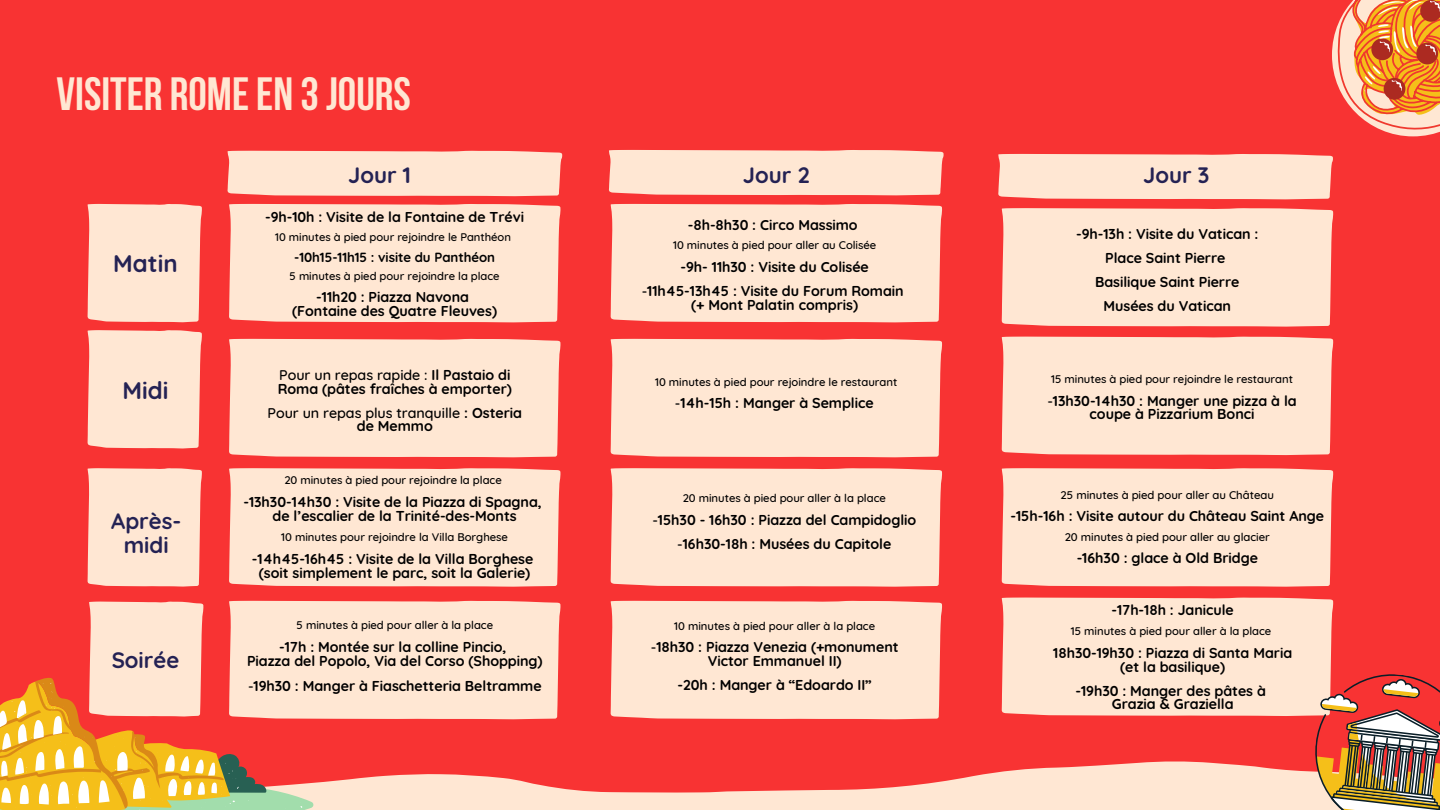
<style>
.page{position:relative;width:1440px;height:810px;background:#f83333}
.page>*{position:absolute;margin:0;border:0;box-sizing:border-box;transform-origin:0 0}
.t1{font:700 46.5px "Bebas Neue";color:#ffe7d3}
.t2{font:700 24px "Quicksand";color:#242254}
.t3{font:700 22.2px/24.5px "Quicksand";color:#242254;text-align:center}
.t4{font:700 14.3px/13.5px "Quicksand";letter-spacing:-.005em;color:#000;text-align:center}
.t5{font:500 14.3px/13.5px "Quicksand";letter-spacing:-.005em;color:#000;text-align:center}
.t6{font:700 14.2px/13.5px "Quicksand";letter-spacing:-.005em;color:#000;text-align:center}
.t7{font:700 13.3px "Quicksand";letter-spacing:-.005em;color:#000}
.t8{font:500 11.3px "Quicksand";letter-spacing:-.005em;color:#000}
.t9{font:500 11.2px "Quicksand";letter-spacing:-.005em;color:#000}
.s1{font-weight:500}
.s2{font-weight:700}
</style>
<div class="page">
<div style="left:229px;top:204px;width:332px;height:118px;background:#ffe7d3"></div>
<div style="left:88px;top:204px;width:114px;height:118px;background:#ffe7d3"></div>
<div style="left:228px;top:151px;width:334px;height:45px;background:#ffe7d3"></div>
<div style="left:88px;top:330px;width:114px;height:119px;background:#ffe7d3"></div>
<div style="left:88px;top:468px;width:114px;height:119px;background:#ffe7d3"></div>
<svg style="left:561px;top:771px;width:441px;height:39px;fill:#ffe7d3"></svg>
<div style="left:611px;top:204px;width:331px;height:118px;background:#ffe7d3"></div>
<div style="left:229px;top:339px;width:332px;height:118px;background:#ffe7d3"></div>
<div style="left:229px;top:468px;width:332px;height:119px;background:#ffe7d3"></div>
<svg style="left:0;top:601px;width:561px;height:209px"></svg>
<div style="left:611px;top:339px;width:331px;height:118px;background:#ffe7d3"></div>
<div style="left:611px;top:468px;width:331px;height:119px;background:#ffe7d3"></div>
<div style="left:611px;top:601px;width:331px;height:118px;background:#ffe7d3"></div>
<div style="left:1002px;top:468px;width:331px;height:119px;background:#ffe7d3"></div>
<svg style="left:1332px;top:0;width:108px;height:137px"></svg>
<div style="left:609px;top:150px;width:335px;height:45px;background:#ffe7d3"></div>
<div style="left:998px;top:154px;width:335px;height:45px;background:#ffe7d3"></div>
<svg style="left:1002px;top:597px;width:438px;height:213px"></svg>
<div style="left:1002px;top:208px;width:331px;height:119px;background:#ffe7d3"></div>
<div style="left:1002px;top:337px;width:331px;height:118px;background:#ffe7d3"></div>
<p class="t1" style="left:57px;top:75px;width:356px">VISITER ROMEEN 3JOURS</p>
<p class="t2" style="left:113px;top:248px;width:66px">Matin</p>
<p class="t2" style="left:123px;top:375px;width:47px">Midi</p>
<p class="t3" style="left:111px;top:508px;width:72px">Après&shy;midi</p>
<p class="t3" style="left:112px;top:648px;width:69px">Soirée</p>
<p class="t3" style="left:348px;top:163px;width:64px">Jour 1</p>
<p class="t3" style="left:743px;top:162px;width:68px">Jour 2</p>
<p class="t3" style="left:1143px;top:163px;width:68px">Jour 3</p>
<p class="t6" style="left:265px;top:210px;width:261px">-9h-10h : Visite de la Fontaine de Trévi</p>
<p class="t9" style="left:275px;top:230px;width:237px">10 minutes à pied pour rejoindre le Panthéon</p>
<p class="t7" style="left:294px;top:248px;width:202px">-10h15-11h15 : visite du Panthéon</p>
<p class="t9" style="left:290px;top:269px;width:212px">5 minutes à pied pour rejoindre la place</p>
<p class="t6" style="left:316px;top:290px;width:154px">-11h20 : Piazza Navona</p>
<p class="t6" style="left:292px;top:304px;width:206px">(Fontaine des Quatre Fleuves)</p>
<p class="t6" style="left:688px;top:218px;width:171px">-8h-8h30 : Circo Massimo</p>
<p class="t8" style="left:673px;top:238px;width:205px">10 minutes à pied pour aller au Colisée</p>
<p class="t4" style="left:681px;top:259px;width:190px">-9h- 11h30 : Visite du Colisée</p>
<p class="t4" style="left:642px;top:284px;width:264px"><span class="s1">-</span>11h45-13h45 : Visite du Forum Romain</p>
<p class="t4" style="left:691px;top:298px;width:168px">(+ Mont Palatin compris)</p>
<p class="t4" style="left:1076px;top:227px;width:184px">-9h-13h : Visite du Vatican :</p>
<p class="t4" style="left:1105px;top:251px;width:122px">Place Saint Pierre</p>
<p class="t4" style="left:1095px;top:275px;width:146px">Basilique Saint Pierre</p>
<p class="t4" style="left:1104px;top:299px;width:129px">Musées du Vatican</p>
<p class="t4" style="left:278px;top:368px;width:236px;text-align:left"><span class="s1">Pour un repas rapide :</span> Il Pastaio di<br>Roma (pâtes fraîches à emporter)</p>
<p class="t5" style="left:268px;top:406px;width:256px">Pour un repas plus tranquille <span class="s2">: Osteria de Memmo</span></p>
<p class="t8" style="left:284px;top:473px;width:219px">20 minutes à pied pour rejoindre la place</p>
<p class="t4" style="left:243px;top:495px;width:300px">-13h30-14h30 : Visite de la Piazza di Spagna,</p>
<p class="t4" style="left:273px;top:508px;width:246px">de l’escalier de la Trinité-des-Monts</p>
<p class="t8" style="left:281px;top:530px;width:228px">10 minutes pour rejoindre la Villa Borghese</p>
<p class="t4" style="left:252px;top:552px;width:283px">-14h45-16h45 : Visite de la Villa Borghese</p>
<p class="t4" style="left:259px;top:565px;width:273px">(soit simplement le parc, soit la Galerie)</p>
<p class="t8" style="left:297px;top:618px;width:198px">5 minutes à pied pour aller à la place</p>
<p class="t4" style="left:279px;top:640px;width:229px">-17h : Montée sur la colline Pincio,</p>
<p class="t4" style="left:247px;top:654px;width:297px">Piazza del Popolo, Via del Corso (Shopping)</p>
<p class="t4" style="left:248px;top:679px;width:295px"><span class="s1">-</span>19h30 : Manger à Fiaschetteria Beltramme</p>
<p class="t8" style="left:655px;top:374px;width:244px">10 minutes à pied pour rejoindre le restaurant</p>
<p class="t4" style="left:675px;top:396px;width:200px"><span class="s1">-</span>14h-15h : Manger à Semplice</p>
<p class="t8" style="left:683px;top:491px;width:205px">20 minutes à pied pour aller à la place</p>
<p class="t4" style="left:652px;top:513px;width:265px"><span class="s1">-</span>15h30 - 16h30 : Piazza del Campidoglio</p>
<p class="t4" style="left:677px;top:537px;width:216px"><span class="s1">-</span>16h30-18h : Musées du Capitole</p>
<p class="t8" style="left:674px;top:619px;width:202px">10 minutes à pied pour aller à la place</p>
<p class="t4" style="left:651px;top:640px;width:249px"><span class="s1">-</span>18h30 : Piazza Venezia (+monument<br>Victor Emmanuel II)</p>
<p class="t4" style="left:678px;top:678px;width:196px">-20h : Manger à “Edoardo II”</p>
<p class="t8" style="left:1051px;top:371px;width:243px">15 minutes à pied pour rejoindre le restaurant</p>
<p class="t4" style="left:1047px;top:394px;width:251px"><span class="s1">-</span>13h30-14h30 : Manger une pizza à la coupe à Pizzarium Bonci</p>
<p class="t8" style="left:1061px;top:488px;width:215px">25 minutes à pied pour aller au Château</p>
<p class="t4" style="left:1010px;top:509px;width:315px">-15h-16h : Visite autour du Château Saint Ange</p>
<p class="t8" style="left:1065px;top:530px;width:207px">20 minutes à pied pour aller au glacier</p>
<p class="t4" style="left:1077px;top:551px;width:183px">-16h30 : glace à Old Bridge</p>
<p class="t6" style="left:1112px;top:603px;width:124px">-17h-18h : Janicule</p>
<p class="t8" style="left:1071px;top:624px;width:202px">15 minutes à pied pour aller à la place</p>
<p class="t6" style="left:1053px;top:646px;width:240px">18h30-19h30 : Piazza di Santa Maria (et la basilique)</p>
<p class="t4" style="left:1076px;top:683px;width:192px">-19h30 : Manger des pâtes à</p>
<p class="t4" style="left:1112px;top:697px;width:123px">Grazia &amp; Graziella</p>
</div>
